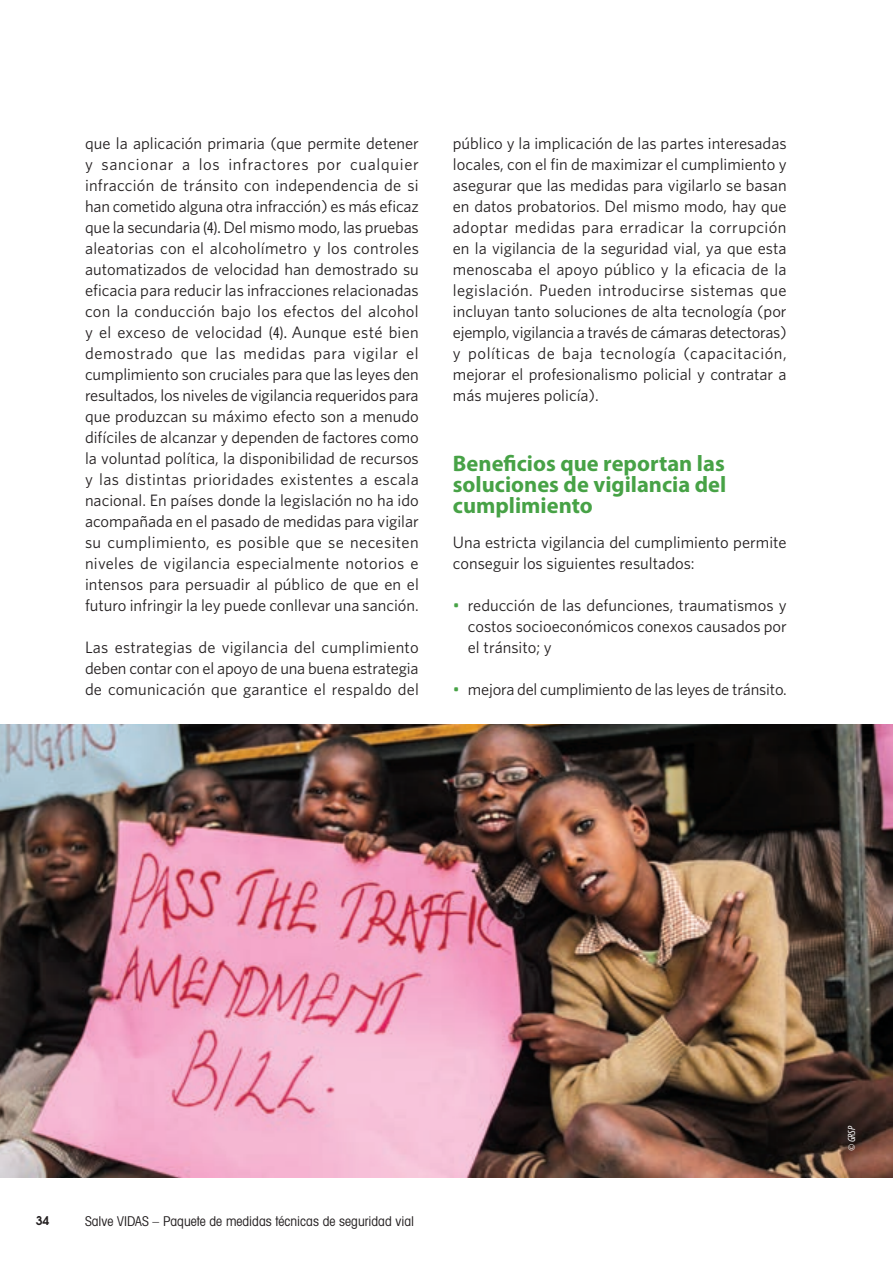
<style>
.page{position:relative;width:893px;height:1263px;background:#fff}
.page>*{position:absolute;margin:0;border:0;box-sizing:border-box;transform-origin:0 0}
.Title_level_2{font:700 22.5px/21px "Myriad Pro";color:#47a246;text-align:justify}
.Body_text{font:16.5px/21px "Whitney HTF";color:#231f20;text-align:justify}
.Body_bullet_level_1{font:16.5px/21px "Whitney HTF";letter-spacing:-.01em;color:#231f20;text-align:justify}
.t1{font:condensed 13.5px "Avant Garde";color:#231f20}
.t2{font:600 12px "Avant Garde";color:#231f20}
.Table_text{font:italic condensed 10.5px "Myriad Pro";color:#fff}
.s1{font-family:"Myriad Pro";font-stretch:condensed}
.s2{color:#47a246}
</style>
<div class="page">
<img style="left:0;top:724px;width:893px;height:454px">
<p class="Body_text" style="left:85px;top:132px;width:335px">que la aplicación primaria (que permite detener y sancionar a los infractores por cualquier infracción de tránsito con independencia de si han cometido alguna otra infracción) es más eficaz que la secundaria <span class="s1">(4).</span> Del mismo modo, las pruebas aleatorias con el alcoholímetro y los controles automatizados de velocidad han demostrado su eficacia para reducir las infracciones relacionadas con la conducción bajo los efectos del alcohol y el exceso de velocidad <span class="s1">(4).</span> Aunque esté bien demostrado que las medidas para vigilar el cumplimiento son cruciales para que las leyes den resultados, los niveles de vigilancia requeridos para que produzcan su máximo efecto son a menudo difíciles de alcanzar y dependen de factores como la voluntad política, la disponibilidad de recursos y las distintas prioridades existentes a escala nacional. En países donde la legislación no ha ido acompañada en el pasado de medidas para vigilar su cumplimiento, es posible que se necesiten niveles de vigilancia especialmente notorios e intensos para persuadir al público de que en el futuro infringir la ley puede conllevar una sanción.</p>
<p class="Body_text" style="left:85px;top:636px;width:335px">Las estrategias de vigilancia del cumplimiento deben contar con el apoyo de una buena estrategia de comunicación que garantice el respaldo del</p>
<p class="Body_text" style="left:453px;top:132px;width:335px">público y la implicación de las partes interesadas locales, con el fin de maximizar el cumplimiento y asegurar que las medidas para vigilarlo se basan en datos probatorios. Del mismo modo, hay que adoptar medidas para erradicar la corrupción en la vigilancia de la seguridad vial, ya que esta menoscaba el apoyo público y la eficacia de la legislación. Pueden introducirse sistemas que incluyan tanto soluciones de alta tecnología (por ejemplo, vigilancia a través de cámaras detectoras) y políticas de baja tecnología (capacitación, mejorar el profesionalismo policial y contratar a más mujeres policía).</p>
<p class="Title_level_2" style="left:453px;top:452px;width:275px">Beneficios que reportan las soluciones de vigilancia del cumplimiento</p>
<p class="Body_text" style="left:453px;top:531px;width:335px">Una estricta vigilancia del cumplimiento permite conseguir los siguientes resultados:</p>
<p class="Body_bullet_level_1" style="left:468px;top:594px;width:320px;text-indent:-15px"><span class="s2">•</span> reducción de las defunciones, traumatismos y costos socioeconómicos conexos causados por el tránsito; y</p>
<p class="Body_bullet_level_1" style="left:453px;top:678px;width:336px"><span class="s2">•</span> mejora del cumplimiento de las leyes de tránsito.</p>
<p class="t2" style="left:36px;top:1213px;width:15px">34</p>
<p class="t1" style="left:85px;top:1212px;width:331px">Salve VIDAS – Paquete de medidas técnicas de seguridad vial</p>
<p class="Table_text" style="left:845px;top:1151px;width:27px;rotate:-90deg">© GRSP</p>
</div>
